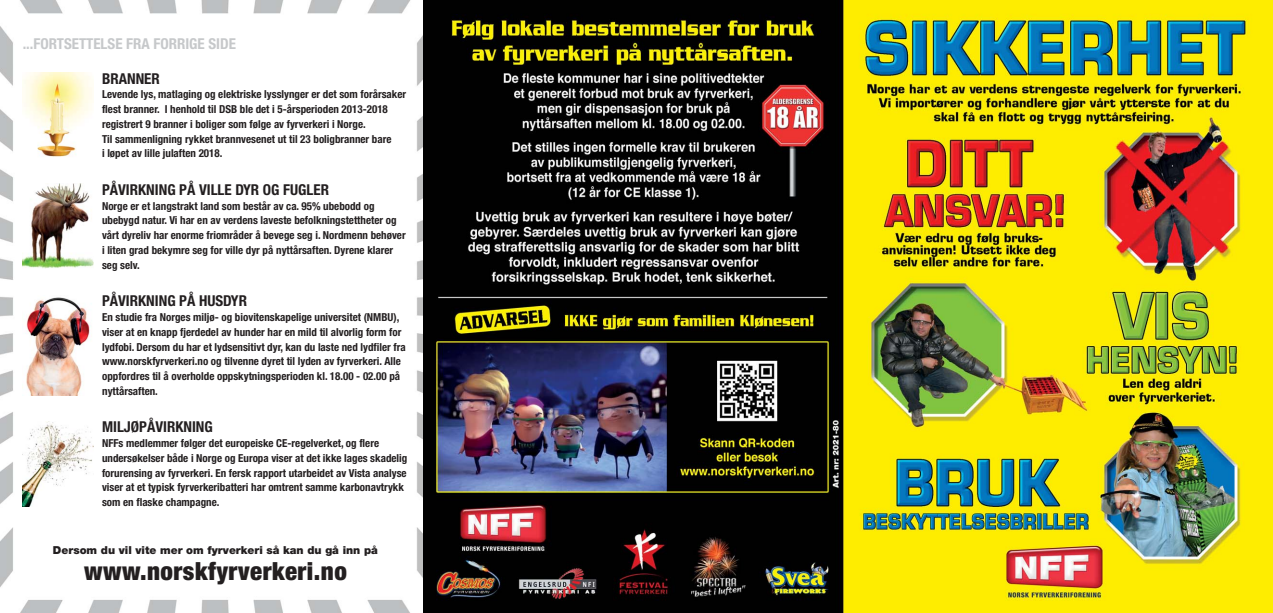
<style>
.page{position:relative;width:1273px;height:613px;background:#fff}
.page>*{position:absolute;margin:0;border:0;box-sizing:border-box;transform-origin:0 0}
.t1{font:900 condensed 25px "Helvetica Neue";letter-spacing:.02em;color:#231f20}
.t2{font:700 condensed 15px "Helvetica Neue";color:#231f20}
.t3{font:700 condensed 15px "Helvetica Neue";color:#c6c8ca}
.t4{font:700 condensed 11px/14.7px "Helvetica Neue";color:#231f20}
.t5{font:900 11px "Helvetica Neue";color:#231f20}
</style>
<div class="page">
<img style="left:422px;top:0;width:851px;height:612px">
<img style="left:0;top:0;width:422px;height:612px">
<img style="left:23px;top:421px;width:70px;height:85px">
<img style="left:23px;top:73px;width:70px;height:85px">
<img style="left:23px;top:296px;width:70px;height:99px">
<img style="left:23px;top:184px;width:70px;height:85px">
<h2 class="t3" style="left:23px;top:38px;width:215px">...FORTSETTELSE FRA FORRIGE SIDE</h2>
<h2 class="t2" style="left:102px;top:73px;width:59px">BRANNER</h2>
<p class="t4" style="left:102px;top:88px;width:306px">Levende lys, matlaging og elektriske lysslynger er det som forårsaker flest branner. I henhold til DSB ble det i 5-årsperioden 2013-2018 registrert 9 branner i boliger som følge av fyrverkeri i Norge.<br>Til sammenligning rykket brannvesenet ut til 23 boligbranner bare<br>i løpet av lille julaften 2018.</p>
<h2 class="t2" style="left:102px;top:184px;width:228px">PÅVIRKNING PÅ VILLE DYR OG FUGLER</h2>
<p class="t4" style="left:102px;top:200px;width:305px">Norge er et langstrakt land som består av ca. 95% ubebodd og ubebygd natur. Vi har en av verdens laveste befolkningstettheter og vårt dyreliv har enorme friområder å bevege seg i. Nordmenn behøver i liten grad bekymre seg for ville dyr på nyttårsaften. Dyrene klarer seg selv.</p>
<h2 class="t2" style="left:102px;top:295px;width:147px">PÅVIRKNING PÅ HUSDYR</h2>
<p class="t4" style="left:102px;top:311px;width:305px">En studie fra Norges miljø- og biovitenskapelige universitet (NMBU), viser at en knapp fjerdedel av hunder har en mild til alvorlig form for lydfobi. Dersom du har et lydsensitivt dyr, kan du laste ned lydfiler fra www.norskfyrverkeri.no og tilvenne dyret til lyden av fyrverkeri. Alle oppfordres til å overholde oppskytningsperioden kl. 18.00 - 02.00 på nyttårsaften.</p>
<h2 class="t2" style="left:102px;top:421px;width:112px">MILJØPÅVIRKNING</h2>
<p class="t4" style="left:102px;top:437px;width:307px">NFFs medlemmer følger det europeiske CE-regelverket, og flere undersøkelser både i Norge og Europa viser at det ikke lages skadelig forurensing av fyrverkeri. En fersk rapport utarbeidet av Vista analyse viser at et typisk fyrverkeribatteri har omtrent samme karbonavtrykk som en flaske champagne.</p>
<p class="t5" style="left:53px;top:546px;width:326px">Dersom du vil vite mer om fyrverkeri så kan du gå inn på</p>
<h1 class="t1" style="left:84px;top:562px;width:264px">www.norskfyrverkeri.no</h1>
</div>
